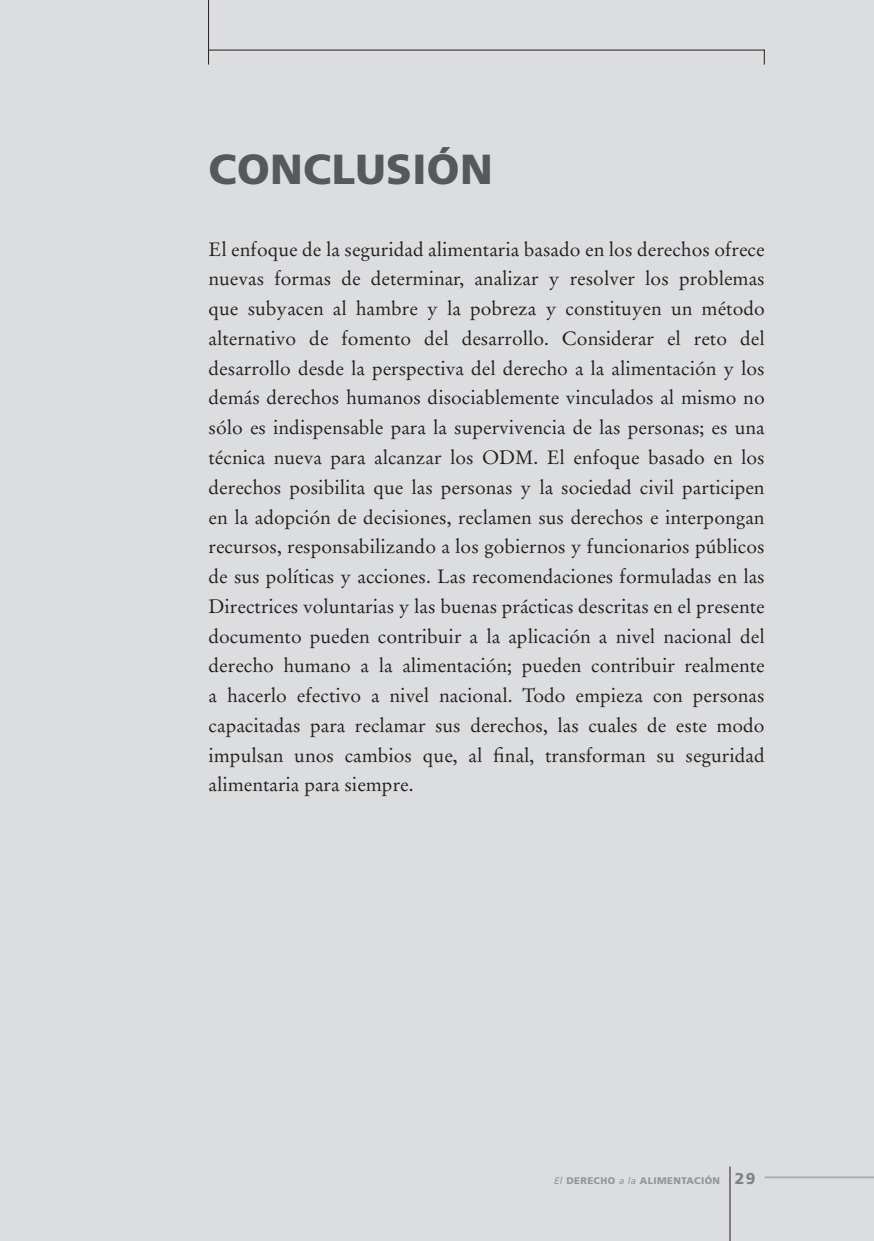
<style>
.page{position:relative;width:874px;height:1241px;background:#fff}
.page>*{position:absolute;margin:0;border:0;box-sizing:border-box;transform-origin:0 0}
.AA_Heading_1_24pt{font:900 42px "Frutiger";letter-spacing:.01em;color:#57585a}
.AA_newPar{font:19.25px/29.8px "Stempel Garamond";color:#231f20;text-align:justify}
.t1{font:900 9.62px "Frutiger";letter-spacing:.04em;color:#939598}
.s1{font-weight:400;font-style:italic}
.s2{font-size:15.75px;color:#808285}
</style>
<div class="page">
<div style="left:0;top:0;width:873px;height:1240px;background:#dcdddf"></div>
<hr style="left:729px;top:1166px;width:1px;height:74px;background:#231f20">
<hr style="left:208px;top:50px;width:556px;height:1px;background:#231f20">
<hr style="left:208px;top:0;width:1px;height:64px;background:#231f20">
<hr style="left:764px;top:1176px;width:109px;height:1px;background:#a8a9ad">
<svg style="left:763px;top:50px;width:1px;height:14px"></svg>
<p class="AA_Heading_1_24pt" style="left:208px;top:144px;width:285px">CONCLUSIÓN</p>
<p class="AA_newPar" style="left:208px;top:234px;width:557px">El enfoque de la seguridad alimentaria basado en los derechos ofrece nuevas formas de determinar, analizar y resolver los problemas que subyacen al hambre y la pobreza y constituyen un método alternativo de fomento del desarrollo. Considerar el reto del desarrollo desde la perspectiva del derecho a la alimentación y los demás derechos humanos disociablemente vinculados al mismo no sólo es indispensable para la supervivencia de las personas; es una técnica nueva para alcanzar los ODM. El enfoque basado en los derechos posibilita que las personas y la sociedad civil participen en la adopción de decisiones, reclamen sus derechos e interpongan recursos, responsabilizando a los gobiernos y funcionarios públicos de sus políticas y acciones. Las recomendaciones formuladas en las Directrices voluntarias y las buenas prácticas descritas en el presente documento pueden contribuir a la aplicación a nivel nacional del derecho humano a la alimentación; pueden contribuir realmente a hacerlo efectivo a nivel nacional. Todo empieza con personas capacitadas para reclamar sus derechos, las cuales de este modo impulsan unos cambios que, al final, transforman su seguridad alimentaria para siempre.</p>
<p class="t1" style="left:554px;top:1174px;width:202px"><span class="s1">El</span> DERECHO <span class="s1">a la</span> ALIMENTACIÓN <span class="s2">29</span></p>
</div>
